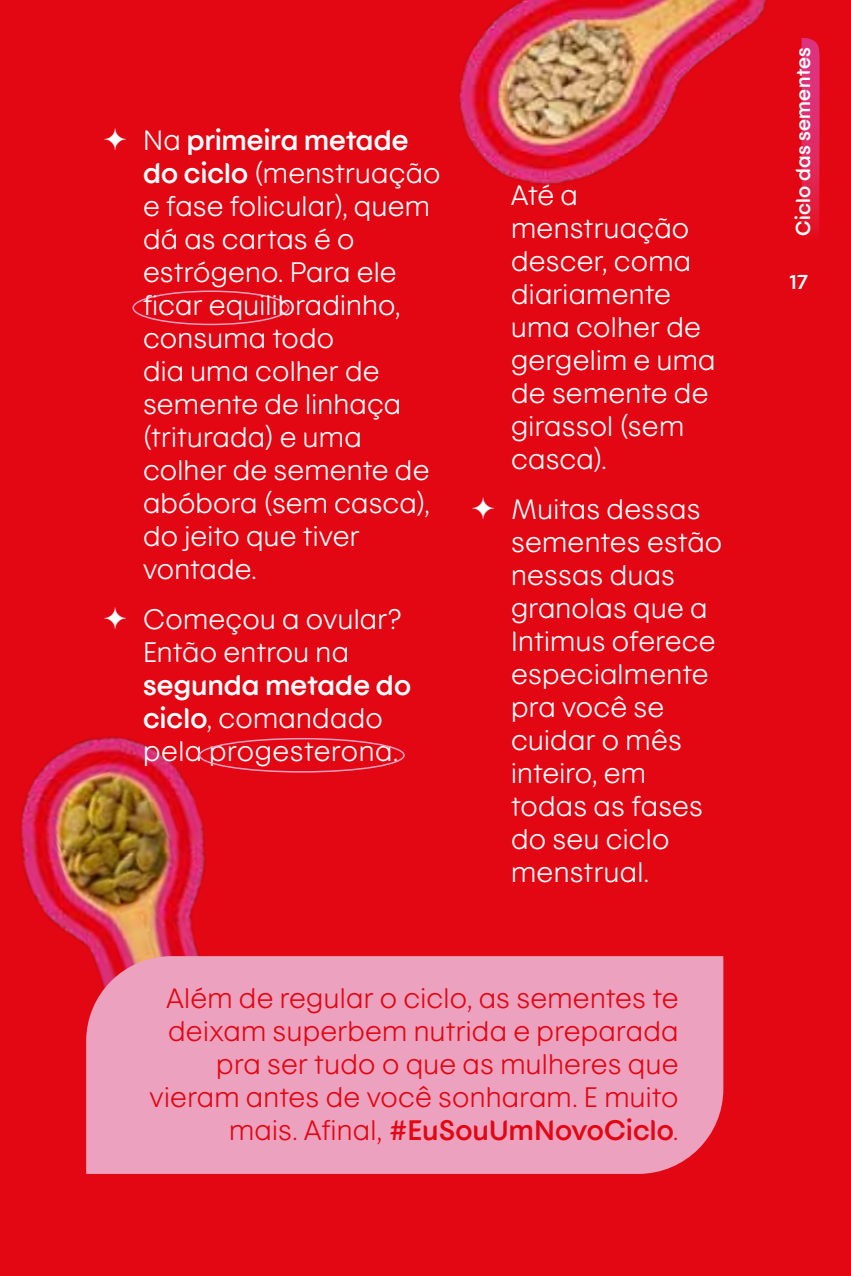
<style>
.page{position:relative;width:851px;height:1276px;background:#fff}
.page>*{position:absolute;margin:0;border:0;box-sizing:border-box;transform-origin:0 0}
.t1{font:300 29.4px/33px "Kotex";letter-spacing:.01em;color:#fff}
.t2{font:300 29.4px/33px "Kotex";letter-spacing:.01em;color:#e30613;text-align:right}
.t3{font:700 21px "Kotex";letter-spacing:.02em;color:#fff}
.s1{font-weight:700}
</style>
<div class="page">
<div style="left:0;top:0;width:850px;height:1276px;background:#e30613"></div>
<div style="left:132px;top:290px;width:157px;height:35px;border:2px solid #eca1be;border-radius:50%"></div>
<img style="left:20px;top:736px;width:281px;height:220px">
<div style="left:86px;top:956px;width:637px;height:218px;background:#eca1be"></div>
<img style="left:459px;top:0;width:361px;height:235px">
<div style="left:199px;top:738px;width:205px;height:34px;border:2px solid #eca1be;border-radius:50%"></div>
<p class="t1" style="left:143px;top:123px;width:299px">Na <span class="s1">primeira metade do ciclo</span> (menstruação e fase folicular), quem dá as cartas é o estrógeno. Para ele ficar equilibradinho, consuma todo<br>dia uma colher de semente de linhaça (triturada) e uma colher de semente de abóbora (sem casca), do jeito que tiver vontade.</p>
<p class="t1" style="left:143px;top:602px;width:260px">Começou a ovular?<br>Então entrou na</p>
<p class="t1" style="left:143px;top:668px;width:269px"><span class="s1">segunda metade do ciclo</span>, comandado pela progesterona.</p>
<p class="t1" style="left:511px;top:178px;width:206px">Até a menstruação descer, coma diariamente uma colher de gergelim e uma de semente de girassol (sem casca).</p>
<p class="t1" style="left:511px;top:492px;width:212px">Muitas dessas sementes estão nessas duas granolas que a<br>Intimus oferece especialmente pra você se cuidar o mês inteiro, em todas as fases do seu ciclo menstrual.</p>
<p class="t2" style="left:149px;top:981px;width:530px">Além de regular o ciclo, as sementes te deixam superbem nutrida e preparada pra ser tudo o que as mulheres que vieram antes de você sonharam. E muito mais. Afinal, <span class="s1">#EuSouUmNovoCiclo</span>.</p>
<p class="t3" style="left:791px;top:236px;width:191px;rotate:-90deg">Ciclo das sementes</p>
<p class="t3" style="left:789px;top:270px;width:20px">17</p>
</div>
